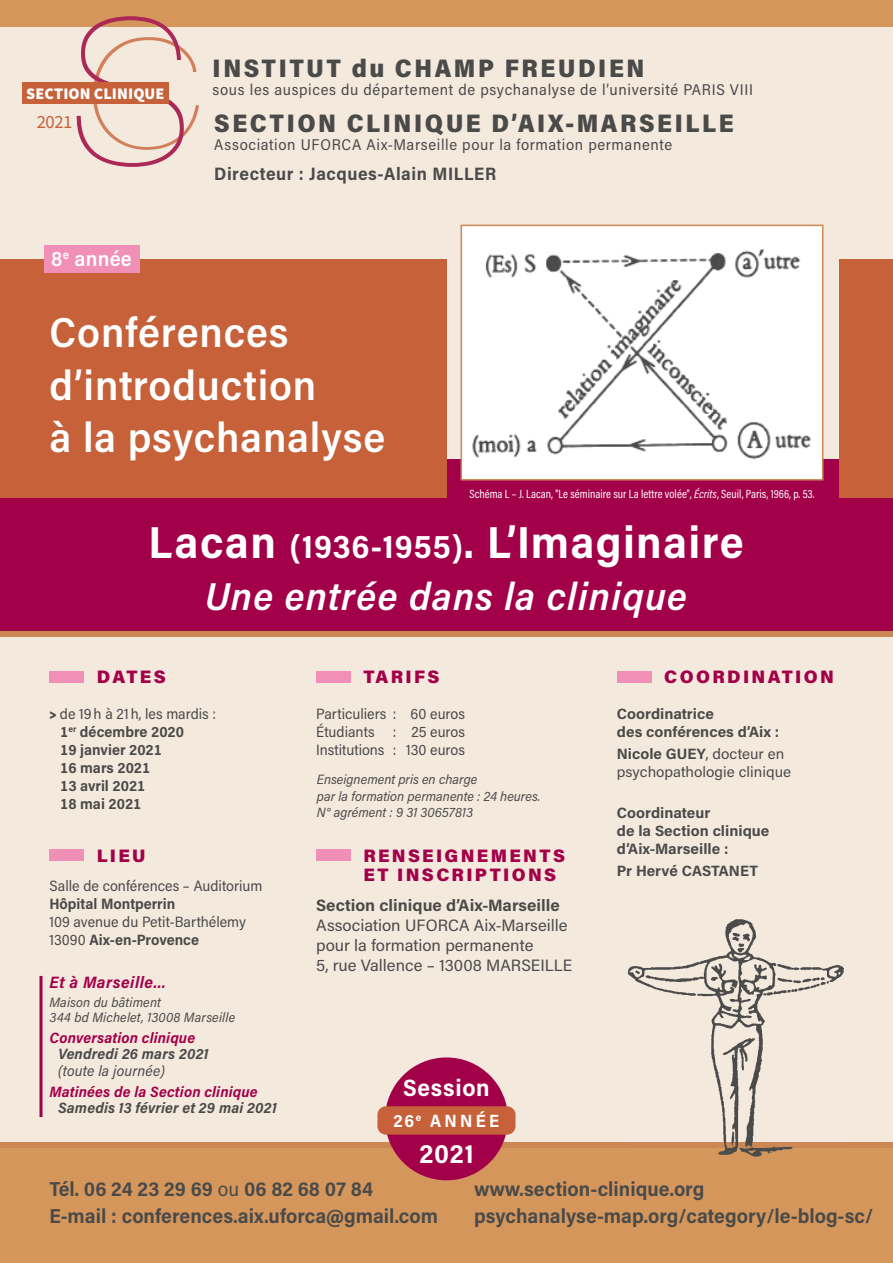
<style>
.page{position:relative;width:893px;height:1263px;background:#f4e9dd}
.page>*{position:absolute;margin:0;border:0;box-sizing:border-box;transform-origin:0 0}
.t1{font:700 45px "Acumin Pro Semi Cond";letter-spacing:.03em;color:#fff}
.t2{font:600 42px/52.5px "Acumin Pro Semi Cond";letter-spacing:.02em;color:#fff}
.t3{font:italic 600 39px "Acumin Pro Semi Cond";letter-spacing:.03em;color:#fff}
.t4{font:700 26.7px "Acumin Pro Semi Cond";color:#fff}
.t5{font:900 25.35px "Acumin Pro Semi Cond";letter-spacing:.1em;color:#4a4a49}
.t6{font:700 23.7px "Acumin Pro Semi Cond";letter-spacing:.03em;color:#fff}
.t7{font:600 21px "Acumin Pro Semi Cond";letter-spacing:.01em;color:#fff}
.t8{font:700 20.25px "Acumin Pro Semi Cond";color:#4a4a49}
.t9{font:18.6px "Source Sans Pro";color:#c6613a}
.t10{font:900 18px "Acumin Pro";letter-spacing:.13em;color:#a3004a}
.t11{font:700 18px "Acumin Pro Semi Cond";letter-spacing:.03em;color:#4a4a49}
.t12{font:700 17.85px "Acumin Pro Semi Cond";letter-spacing:.185em;color:#fff}
.t13{font:16.5px/19.8px "Acumin Pro Semi Cond";color:#4a4a49;scale:1.06 1}
.t14{font:700 16.5px "Acumin Pro Semi Cond";color:#4a4a49;scale:1.06 1}
.Normal__Web{font:italic 700 16.5px "Acumin Pro Semi Cond";letter-spacing:.03em;color:#a3004a}
.t15{font:900 16.2px "Source Sans Pro";letter-spacing:.005em;color:#fff}
.t16{font:15.6px "Acumin Pro Semi Cond";letter-spacing:.04em;color:#4a4a49}
.t17{font:15px "Acumin Pro Semi Cond";color:#4a4a49}
.t18{font:700 15px "Acumin Pro Semi Cond";color:#4a4a49}
.t19{font:700 15px/18px "Acumin Pro Semi Cond";color:#4a4a49;scale:1.06 1}
.Normal__Web-2{font:italic 700 15px "Acumin Pro Semi Cond";letter-spacing:.01em;color:#a3004a}
.Normal__Web-3{font:italic 700 15px "Acumin Pro Semi Cond";letter-spacing:.01em;color:#4a4a49}
.t20{font:15px/18px "Acumin Pro Semi Cond";color:#4a4a49;scale:1.06 1}
.Normal__Web-4{font:italic 15px "Acumin Pro Semi Cond";letter-spacing:.01em;color:#4a4a49}
.Normal__Web-5{font:italic 13.5px/14.9px "Acumin Pro Semi Cond";letter-spacing:.005em;color:#4a4a49}
.t21{font:12px "Acumin Pro Cond";letter-spacing:.005em;color:#fff}
.s1{font-style:italic}
.s2{font-size:33px}
.s3{font-weight:900}
.s4{font-weight:400}
.s5{font-weight:700}
</style>
<div class="page">
<hr style="left:39px;top:976px;width:3px;height:141px;background:#a3004a">
<div style="left:0;top:1142px;width:893px;height:121px;background:#d5965c"></div>
<div style="left:0;top:0;width:893px;height:27px;background:#d5965c"></div>
<div style="left:0;top:459px;width:892px;height:172px;background:#a3004a"></div>
<div style="left:0;top:631px;width:892px;height:6px;background:#cb8853"></div>
<div style="left:0;top:1142px;width:893px;height:5px;background:#cb8853"></div>
<div style="left:385px;top:1057px;width:123px;height:123px;background:#a3004a;border-radius:50%"></div>
<div style="left:377px;top:1106px;width:138px;height:29px;background:#c6613a;border-radius:8px"></div>
<svg style="left:77px;top:16px;width:122px;height:151px"></svg>
<div style="left:22px;top:83px;width:146px;height:21px;background:#c6613a"></div>
<div style="left:0;top:259px;width:446px;height:238px;background:#c6613a"></div>
<div style="left:839px;top:259px;width:54px;height:238px;background:#c6613a"></div>
<div style="left:44px;top:245px;width:95px;height:28px;background:#f190b7"></div>
<div style="left:461px;top:225px;width:362px;height:255px;background:#fff"></div>
<img style="left:472px;top:249px;width:339px;height:211px">
<div style="left:461px;top:225px;width:362px;height:255px;border:2px solid #cb8853"></div>
<img style="left:627px;top:919px;width:217px;height:223px">
<div style="left:617px;top:671px;width:34px;height:12px;background:#f190b7"></div>
<div style="left:316px;top:671px;width:35px;height:12px;background:#f190b7"></div>
<div style="left:316px;top:849px;width:35px;height:12px;background:#f190b7"></div>
<div style="left:50px;top:849px;width:34px;height:12px;background:#f190b7"></div>
<div style="left:50px;top:671px;width:34px;height:12px;background:#f190b7"></div>
<p class="t15" style="left:26px;top:82px;width:140px">SECTION CLINIQUE</p>
<p class="t9" style="left:37px;top:111px;width:37px">2021</p>
<p class="t7" style="left:51px;top:244px;width:82px">8<sup>e</sup> année</p>
<p class="t5" style="left:213px;top:51px;width:433px">INSTITUT du CHAMP FREUDIEN</p>
<p class="t16" style="left:213px;top:79px;width:542px">sous les auspices du département de psychanalyse de l’université PARIS VIII</p>
<p class="t5" style="left:214px;top:106px;width:521px">SECTION CLINIQUE D’AIX-MARSEILLE</p>
<p class="t16" style="left:214px;top:134px;width:460px">Association UFORCA Aix-Marseille pour la formation permanente</p>
<p class="t11" style="left:214px;top:161px;width:283px">Directeur : Jacques-Alain MILLER</p>
<p class="t2" style="left:50px;top:305px;width:337px">Conférences d’introduction<br>à la psychanalyse</p>
<p class="t21" style="left:469px;top:486px;width:347px">Schéma L – J. Lacan, "Le séminaire sur La lettre volée", <span class="s1">Écrits</span>, Seuil, Paris, 1966, p. 53.</p>
<p class="t1" style="left:149px;top:510px;width:597px">Lacan <span class="s2">(1936-1955)</span>. L’Imaginaire</p>
<p class="t3" style="left:205px;top:569px;width:483px">Une entrée dans la clinique</p>
<p class="t10" style="left:97px;top:664px;width:71px">DATES</p>
<p class="t17" style="left:50px;top:703px;width:168px"><span class="s3">&gt;</span> de 19h à 21h, les mardis :</p>
<p class="t18" style="left:60px;top:721px;width:125px">1<sup>er</sup> décembre 2020</p>
<p class="t18" style="left:60px;top:739px;width:103px">19 janvier 2021</p>
<p class="t18" style="left:60px;top:757px;width:92px">16 mars 2021</p>
<p class="t18" style="left:60px;top:775px;width:87px">13 avril 2021</p>
<p class="t18" style="left:60px;top:793px;width:83px">18 mai 2021</p>
<p class="t10" style="left:97px;top:843px;width:50px">LIEU</p>
<p class="t17" style="left:50px;top:875px;width:214px">Salle de conférences – Auditorium</p>
<p class="t18" style="left:50px;top:893px;width:127px">Hôpital Montperrin</p>
<p class="t17" style="left:50px;top:911px;width:198px">109 avenue du Petit-Barthélemy</p>
<p class="t18" style="left:50px;top:929px;width:151px"><span class="s4">13090</span> Aix-en-Provence</p>
<p class="Normal__Web" style="left:50px;top:970px;width:118px">Et à Marseille…</p>
<p class="Normal__Web-5" style="left:50px;top:994px;width:187px">Maison du bâtiment<br>344 bd Michelet, 13008 Marseille</p>
<p class="Normal__Web-2" style="left:50px;top:1027px;width:147px">Conversation clinique</p>
<p class="Normal__Web-3" style="left:58px;top:1043px;width:152px">Vendredi 26 mars 2021</p>
<p class="Normal__Web-4" style="left:58px;top:1060px;width:108px">(toute la journée)</p>
<p class="Normal__Web-2" style="left:50px;top:1081px;width:210px">Matinées de la Section clinique</p>
<p class="Normal__Web-3" style="left:58px;top:1097px;width:220px">Samedis 13 février et 29 mai 2021</p>
<p class="t10" style="left:363px;top:664px;width:78px">TARIFS</p>
<p class="t17" style="left:316px;top:703px;width:150px">Particuliers : 60 euros</p>
<p class="t17" style="left:316px;top:721px;width:150px">Étudiants : 25 euros</p>
<p class="t17" style="left:316px;top:739px;width:150px">Institutions : 130 euros</p>
<p class="Normal__Web-5" style="left:317px;top:771px;width:225px;line-height:16.2px">Enseignement pris en charge<br>par la formation permanente : 24 heures.</p>
<p class="Normal__Web-5" style="left:317px;top:804px;width:158px">N° agrément : 9 31 30657813</p>
<p class="t10" style="left:363px;top:843px;width:203px">RENSEIGNEMENTS</p>
<p class="t10" style="left:363px;top:862px;width:194px">ET INSCRIPTIONS</p>
<p class="t14" style="left:316px;top:894px;width:231px">Section clinique d’Aix-Marseille</p>
<p class="t13" style="left:316px;top:915px;width:239px">Association UFORCA Aix-Marseille pour la formation permanente</p>
<p class="t13" style="left:316px;top:954px;width:243px">5, rue Vallence – 13008 MARSEILLE</p>
<p class="t6" style="left:403px;top:1070px;width:88px">Session</p>
<p class="t12" style="left:394px;top:1108px;width:107px">26<sup>e</sup> ANNÉE</p>
<p class="t4" style="left:419px;top:1135px;width:56px">2021</p>
<p class="t10" style="left:664px;top:664px;width:171px">COORDINATION</p>
<p class="t19" style="left:617px;top:704px;width:154px">Coordinatrice<br>des conférences d’Aix :</p>
<p class="t20" style="left:617px;top:744px;width:166px"><span class="s5">Nicole GUEY</span>, docteur en psychopathologie clinique</p>
<p class="t19" style="left:617px;top:803px;width:145px">Coordinateur<br>de la Section clinique d’Aix-Marseille :</p>
<p class="t19" style="left:617px;top:861px;width:135px">Pr Hervé CASTANET</p>
<p class="t8" style="left:50px;top:1174px;width:325px">Tél. 06 24 23 29 69 <span class="s4">ou</span> 06 82 68 07 84</p>
<p class="t8" style="left:50px;top:1201px;width:390px">E-mail : conferences.aix.uforca@gmail.com</p>
<p class="t8" style="left:474px;top:1174px;width:232px">www.section-clinique.org</p>
<p class="t8" style="left:474px;top:1201px;width:401px">psychanalyse-map.org/category/le-blog-sc/</p>
</div>
